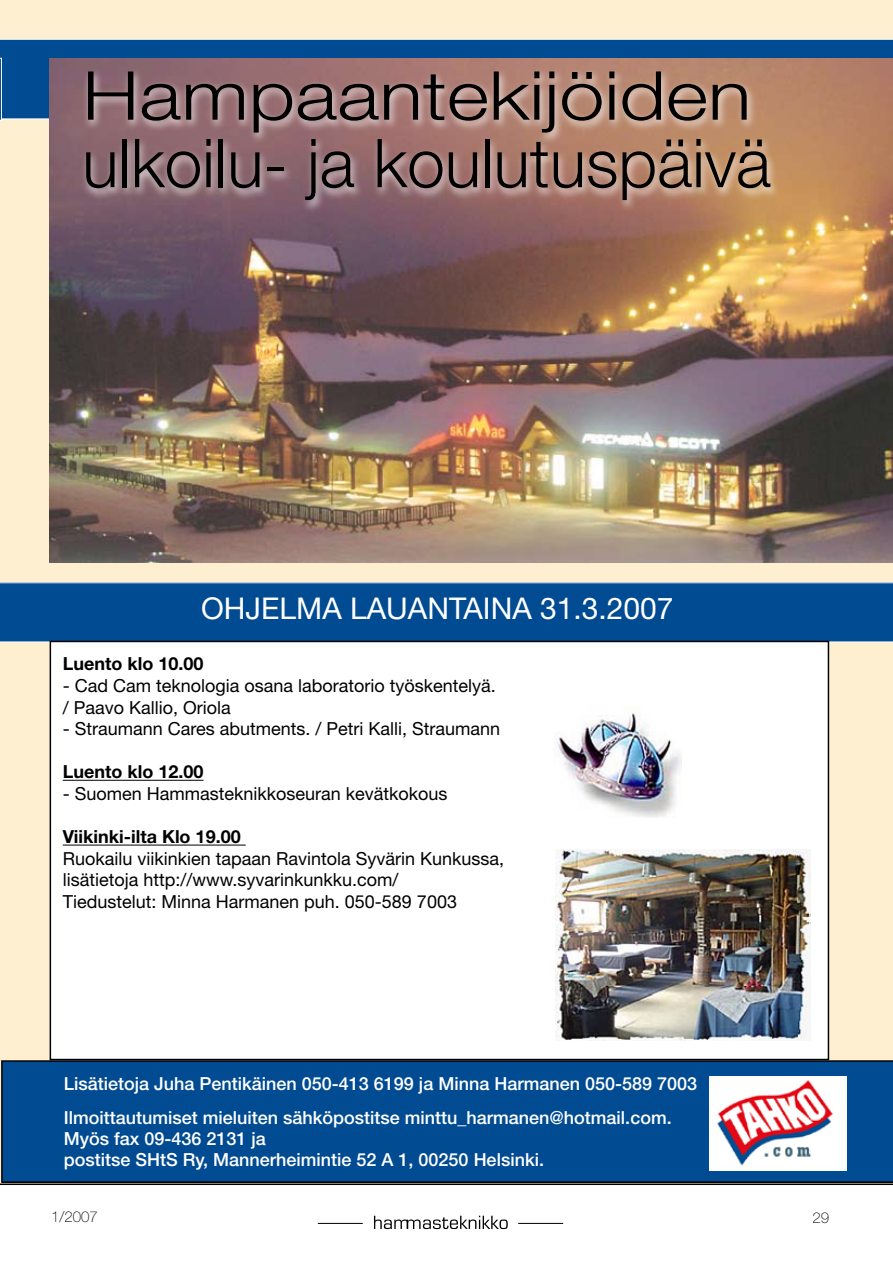
<style>
.page{position:relative;width:893px;height:1263px;background:#fff}
.page>*{position:absolute;margin:0;border:0;box-sizing:border-box;transform-origin:0 0}
.t1{font:300 67.5px/67.5px "Helvetica Neue";color:#000;scale:1.2 1}
.t2{font:30px "Helvetica Neue";color:#fff}
.t3{font:18px/21.6px "Helvetica Neue";color:#000}
.t4{font:500 18px/34.5px "Helvetica Neue";color:#fff}
.t5{font:700 18px "Helvetica Neue";color:#000}
.t6{font:100 15px "Helvetica Neue";color:#000}
</style>
<div class="page">
<hr style="left:318px;top:1223px;width:45px;height:1px;background:#000">
<hr style="left:518px;top:1223px;width:45px;height:1px;background:#000">
<svg style="left:374px;top:1216px;width:134px;height:13px"></svg>
<div style="left:0;top:0;width:893px;height:1185px;background:#ffefd1"></div>
<div style="left:0;top:39px;width:893px;height:80px;background:#004b92"></div>
<img style="left:50px;top:58px;width:843px;height:504px">
<div style="left:1px;top:1060px;width:892px;height:123px;background:#004b92"></div>
<svg style="left:0;top:58px;width:2px;height:62px"></svg>
<div style="left:0;top:583px;width:893px;height:59px;background:#004b92"></div>
<div style="left:79px;top:67px;width:702px;height:147px;background:#fff;opacity:.75"></div>
<div style="left:50px;top:641px;width:778px;height:418px;background:#fff"></div>
<div style="left:50px;top:641px;width:779px;height:419px;border:2px solid #000"></div>
<img style="left:710px;top:1076px;width:137px;height:94px">
<img style="left:554px;top:713px;width:127px;height:105px">
<img style="left:556px;top:849px;width:254px;height:191px">
<hr style="left:63px;top:780px;width:140px;height:1px;background:#000">
<hr style="left:63px;top:845px;width:183px;height:1px;background:#000">
<h1 class="t1" style="left:82px;top:61px;width:575px">Hampaantekijöiden ulkoilu- ja koulutuspäivä</h1>
<h2 class="t2" style="left:201px;top:591px;width:80px">ohjelm</h2>
<h2 class="t2" style="left:322px;top:591px;width:353px">a lauantaina 31.3.2007</h2>
<p class="t5" style="left:63px;top:653px;width:142px">Luento klo 10.00</p>
<p class="t3" style="left:63px;top:675px;width:435px">- Cad Cam teknologia osana laboratorio työskentelyä. / Paavo Kallio, Oriola</p>
<p class="t3" style="left:63px;top:718px;width:439px">- Straumann Cares abutments. / Petri Kalli, Straumann</p>
<p class="t5" style="left:63px;top:761px;width:142px">Luento klo 12.00</p>
<p class="t3" style="left:63px;top:783px;width:386px">- Suomen Hammasteknikkoseuran kevätkokous</p>
<p class="t5" style="left:63px;top:826px;width:179px">Viikinki-ilta Klo 19.00</p>
<p class="t3" style="left:63px;top:847px;width:443px">Ruokailu viikinkien tapaan Ravintola Syvärin Kunkussa, lisätietoja http://www.syvarinkunkku.com/<br>Tiedustelut: Minna Harmanen puh. 050-589 7003</p>
<p class="t4" style="left:64px;top:1066px;width:635px">Lisätietoja Juha Pentikäinen 050-413 6199 ja Minna Harmanen 050-589 7003<br>Ilmoittautumiset mieluiten sähköpostitse minttu_harmanen@hotmail.com.</p>
<p class="t4" style="left:64px;top:1128px;width:482px;line-height:21px">Myös fax 09-436 2131 ja<br>postitse SHtS Ry, Mannerheimintie 52 A 1, 00250 Helsinki.</p>
<p class="t6" style="left:51px;top:1208px;width:48px">1/2007</p>
<p class="t6" style="left:813px;top:1208px;width:18px">29</p>
</div>
